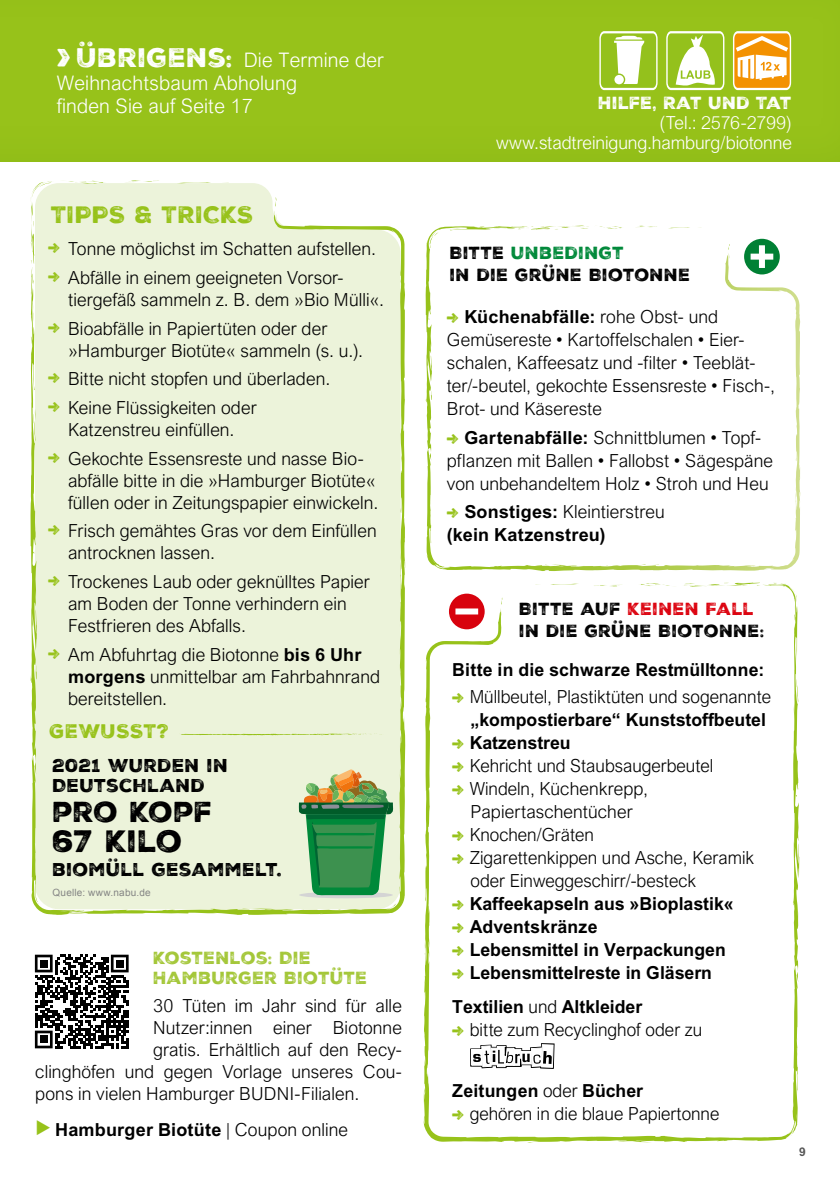
<style>
.page{position:relative;width:840px;height:1191px;background:#fff}
.page>*{position:absolute;margin:0;border:0;box-sizing:border-box;transform-origin:0 0}
.t1{font:30px "Nexa Rust Sans Black 2";letter-spacing:-.015em;color:#000}
.t2{font:28px "Nexa Rust Sans Black 2";letter-spacing:-.01em;color:#000}
.t3{font:23px "Nexa Rust Sans Black 2";color:#97c21a}
.t4{font:300 20px/23px "Arial Nova";letter-spacing:.01em;color:#fff}
.t5{font:19px "Nexa Rust Sans Black 2";letter-spacing:.005em;color:#97c21a}
.t6{font:300 18px/22px "Arial Nova";letter-spacing:.005em;color:#000}
.t7{font:700 18px/34.4px "Arial MT Std";color:#000}
.t8{font:300 18px/20px "Arial Nova";letter-spacing:-.005em;color:#fff;text-align:right}
.t9{font:18px/20px "Nexa Rust Sans Black 2";letter-spacing:.01em;color:#000}
.t10{font:17px/22px "Nexa Rust Sans Black 2";letter-spacing:.015em;color:#000}
.t11{font:17px/20px "Nexa Rust Sans Black 2";letter-spacing:.005em;color:#a4c739}
.t12{font:17px "Nexa Rust Sans Black 2";color:#fff}
.t13{font:700 12px "Arial MT Std";color:#565656}
.t14{font:10px "Arial";letter-spacing:.02em;color:#848584}
.s1{font-family:"Nexa Rust Sans Black 2";font-weight:400;font-size:38px}
.s2{font-family:"Nexa Rust Sans Black 2";font-weight:400;font-size:26px}
.s3{font-family:"Nexa Rust Sans Black 2";font-weight:400;font-size:20px;color:#97c21a}
.s4{font-family:"Arial MT Std";font-weight:700}
.s5{color:#97c21a}
.s6{font-family:"Arial Nova";font-weight:300}
.s7{color:#00893a}
.s8{color:#dc030f}
</style>
<div class="page">
<div style="left:0;top:0;width:839px;height:162px;background:#97c21a"></div>
<svg style="left:666px;top:31px;width:58px;height:60px"></svg>
<svg style="left:599px;top:31px;width:59px;height:60px"></svg>
<svg style="left:733px;top:31px;width:58px;height:60px;background:#f5c06d"></svg>
<svg style="left:35px;top:954px;width:93px;height:94px"></svg>
<div style="left:40px;top:959px;width:8px;height:8px;background:#000"></div>
<div style="left:116px;top:959px;width:7px;height:8px;background:#000"></div>
<div style="left:40px;top:1035px;width:8px;height:8px;background:#000"></div>
<div style="left:53px;top:183px;width:224px;height:27px;background:#ecf3da"></div>
<svg style="left:176px;top:182px;width:35px;height:2px"></svg>
<svg style="left:125px;top:180px;width:34px;height:3px"></svg>
<svg style="left:60px;top:180px;width:47px;height:5px"></svg>
<div style="left:30px;top:210px;width:376px;height:705px;background:#ecf3da"></div>
<svg style="left:74px;top:910px;width:16px;height:3px"></svg>
<svg style="left:31px;top:181px;width:22px;height:103px"></svg>
<svg style="left:31px;top:291px;width:4px;height:62px"></svg>
<svg style="left:31px;top:404px;width:5px;height:53px"></svg>
<svg style="left:30px;top:663px;width:7px;height:18px"></svg>
<svg style="left:425px;top:226px;width:373px;height:345px"></svg>
<svg style="left:478px;top:225px;width:145px;height:5px"></svg>
<svg style="left:426px;top:232px;width:12px;height:26px"></svg>
<svg style="left:428px;top:311px;width:3px;height:9px"></svg>
<svg style="left:425px;top:391px;width:6px;height:10px"></svg>
<svg style="left:728px;top:244px;width:1px;height:15px"></svg>
<svg style="left:594px;top:565px;width:13px;height:6px"></svg>
<svg style="left:423px;top:583px;width:375px;height:559px"></svg>
<svg style="left:787px;top:1125px;width:7px;height:12px"></svg>
<svg style="left:637px;top:582px;width:159px;height:46px"></svg>
<svg style="left:500px;top:597px;width:2px;height:19px"></svg>
<svg style="left:299px;top:891px;width:93px;height:7px"></svg>
<svg style="left:299px;top:769px;width:94px;height:126px;background:#6aa46c"></svg>
<svg style="left:179px;top:733px;width:205px;height:2px"></svg>
<p class="t4" style="left:57px;top:48px;width:328px"><span class="s1">›</span> <span class="s2">ÜBRIGENS:</span> Die Termine der<br>Weihnachtsbaum Abholung<br>finden Sie auf Seite 17</p>
<p class="t3" style="left:51px;top:199px;width:204px">TIPPS &amp; TRICKS</p>
<p class="t6" style="left:48px;top:238px;width:329px"><span class="s3">→</span> Tonne möglichst im Schatten aufstellen.</p>
<p class="t6" style="left:68px;top:266px;width:317px;text-indent:-20px"><span class="s3">→</span> Abfälle in einem geeigneten Vorsor&shy;tiergefäß sammeln z. B. dem »Bio Mülli«.</p>
<p class="t6" style="left:68px;top:317px;width:296px;text-indent:-20px"><span class="s3">→</span> Bioabfälle in Papiertüten oder der »Hamburger Biotüte« sammeln (s. u.).</p>
<p class="t6" style="left:48px;top:368px;width:283px"><span class="s3">→</span> Bitte nicht stopfen und überladen.</p>
<p class="t6" style="left:48px;top:396px;width:210px;text-align:center"><span class="s3">→</span> Keine Flüssigkeiten oder<br>Katzenstreu einfüllen.</p>
<p class="t6" style="left:68px;top:447px;width:311px;text-indent:-20px"><span class="s3">→</span> Gekochte Essensreste und nasse Bio&shy;abfälle bitte in die »Hamburger Biotüte« füllen oder in Zeitungspapier einwickeln.</p>
<p class="t6" style="left:68px;top:520px;width:310px;text-indent:-20px"><span class="s3">→</span> Frisch gemähtes Gras vor dem Einfüllen antrocknen lassen.</p>
<p class="t6" style="left:68px;top:570px;width:303px;text-indent:-20px"><span class="s3">→</span> Trockenes Laub oder geknülltes Papier am Boden der Tonne verhindern ein<br>Festfrieren des Abfalls.</p>
<p class="t6" style="left:68px;top:643px;width:313px;text-indent:-20px"><span class="s3">→</span> Am Abfuhrtag die Biotonne <span class="s4">bis 6 Uhr morgens</span> unmittelbar am Fahrbahnrand bereitstellen.</p>
<p class="t5" style="left:50px;top:718px;width:121px">GEWUSST?</p>
<p class="t9" style="left:52px;top:755px;width:177px">2021 WURDEN IN<br>DEUTSCHLAND</p>
<h2 class="t2" style="left:52px;top:792px;width:161px">PRO KOPF</h2>
<h1 class="t1" style="left:52px;top:820px;width:132px">67 KILO</h1>
<p class="t9" style="left:52px;top:859px;width:231px">BIOMÜLL GESAMMELT.</p>
<p class="t14" style="left:52px;top:886px;width:100px">Quelle: www.nabu.de</p>
<p class="t11" style="left:153px;top:948px;width:216px">KOSTENLOS: DIE<br>HAMBURGER BIOTÜTE</p>
<p class="t6" style="left:153px;top:994px;width:250px">30 Tüten im Jahr sind für alle</p>
<p class="t6" style="left:153px;top:1016px;width:250px">Nutzer:innen einer Biotonne</p>
<p class="t6" style="left:153px;top:1038px;width:250px">gratis. Erhältlich auf den Recy-</p>
<p class="t6" style="left:35px;top:1060px;width:368px">clinghöfen und gegen Vorlage unseres Cou-</p>
<p class="t6" style="left:35px;top:1082px;width:325px">pons in vielen Hamburger BUDNI-Filialen.</p>
<p class="t7" style="left:35px;top:1112px;width:314px"><span class="s5">◆</span> Hamburger Biotüte <span class="s6">| Coupon online</span></p>
<p class="t12" style="left:598px;top:92px;width:195px">HILFE, RAT UND TAT</p>
<p class="t8" style="left:495px;top:113px;width:297px">(Tel.: 2576-2799) www.stadtreinigung.hamburg/biotonne</p>
<p class="t10" style="left:449px;top:242px;width:242px">BITTE <span class="s7">UNBEDINGT<br></span>IN DIE GRÜNE BIOTONNE</p>
<p class="t7" style="left:446px;top:299px;width:272px"><span class="s3">→</span> Küchenabfälle: <span class="s6">rohe Obst- und</span></p>
<p class="t6" style="left:446px;top:328px;width:329px;line-height:23px">Gemüsereste • Kartoffelschalen • Eier&shy;schalen, Kaffeesatz und -filter • Teeblät&shy;ter/-beutel, gekochte Essensreste • Fisch-, Brot- und Käsereste</p>
<p class="t6" style="left:446px;top:426px;width:327px;line-height:23px"><span class="s3">→</span> <span class="s4">Gartenabfälle:</span> Schnittblumen • Topf&shy;pflanzen mit Ballen • Fallobst • Sägespäne von unbehandeltem Holz • Stroh und Heu</p>
<p class="t6" style="left:446px;top:501px;width:219px"><span class="s3">→</span> <span class="s4">Sonstiges:</span> Kleintierstreu</p>
<p class="t7" style="left:446px;top:517px;width:160px">(kein Katzenstreu)</p>
<p class="t10" style="left:519px;top:598px;width:246px">BITTE AUF <span class="s8">KEINEN FALL<br></span>IN DIE GRÜNE BIOTONNE:</p>
<p class="t7" style="left:452px;top:652px;width:313px">Bitte in die schwarze Restmülltonne:</p>
<p class="t6" style="left:452px;top:685px;width:320px"><span class="s3">→</span> Müllbeutel, Plastiktüten und sogenannte</p>
<p class="t7" style="left:470px;top:702px;width:297px">„kompostierbare“ Kunststoffbeutel</p>
<p class="t7" style="left:452px;top:725px;width:120px"><span class="s3">→</span> Katzenstreu</p>
<p class="t6" style="left:452px;top:754px;width:262px"><span class="s3">→</span> Kehricht und Staubsaugerbeutel</p>
<p class="t6" style="left:452px;top:777px;width:197px;line-height:23px;text-align:center"><span class="s3">→</span> Windeln, Küchenkrepp,<br>Papiertaschentücher</p>
<p class="t6" style="left:452px;top:823px;width:143px"><span class="s3">→</span> Knochen/Gräten</p>
<p class="t6" style="left:470px;top:846px;width:285px;line-height:23px;text-indent:-18px"><span class="s3">→</span> Zigarettenkippen und Asche, Keramik oder Einweggeschirr/-besteck</p>
<p class="t7" style="left:452px;top:886px;width:283px"><span class="s3">→</span> Kaffeekapseln aus »Bioplastik«</p>
<p class="t7" style="left:452px;top:909px;width:147px"><span class="s3">→</span> Adventskränze</p>
<p class="t7" style="left:452px;top:932px;width:275px"><span class="s3">→</span> Lebensmittel in Verpackungen</p>
<p class="t7" style="left:452px;top:955px;width:261px"><span class="s3">→</span> Lebensmittelreste in Gläsern<br>Textilien <span class="s6">und</span> Altkleider</p>
<p class="t6" style="left:452px;top:1019px;width:251px"><span class="s3">→</span> bitte zum Recyclinghof oder zu</p>
<p class="t7" style="left:452px;top:1073px;width:192px">Zeitungen <span class="s6">oder</span> Bücher</p>
<p class="t6" style="left:452px;top:1102px;width:268px"><span class="s3">→</span> gehören in die blaue Papiertonne</p>
<p class="t13" style="left:798px;top:1144px;width:8px">9</p>
</div>
